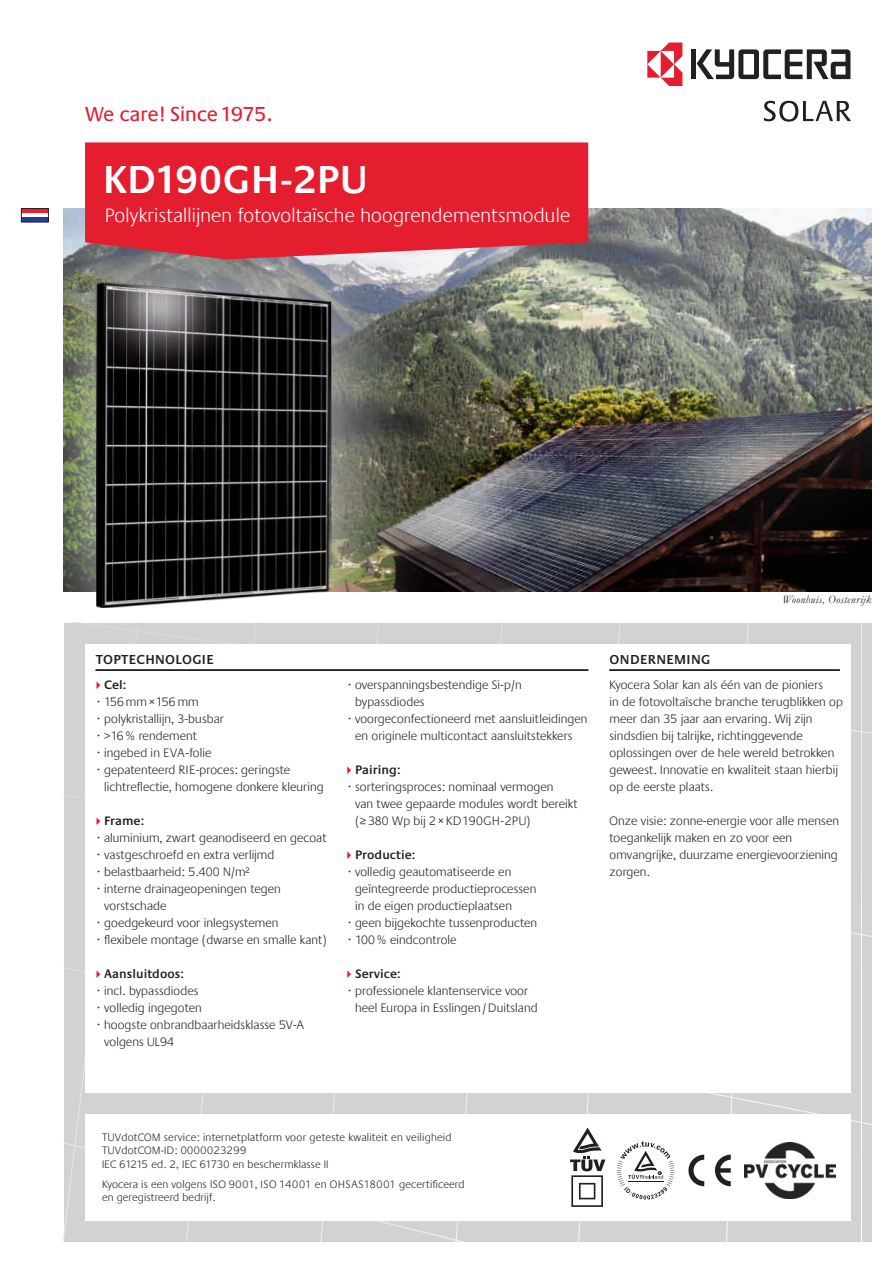
<style>
.page{position:relative;width:893px;height:1263px;background:#fff}
.page>*{position:absolute;margin:0;border:0;box-sizing:border-box;transform-origin:0 0}
.t1{font:600 40.5px "Praxis EF";letter-spacing:.01em;color:#fff}
.t2{font:21px "Praxis EF";letter-spacing:-.025em;color:#e41d2f}
.t3{font:300 20.25px "Praxis EF";letter-spacing:.015em;color:#fff}
.t4{font:600 13.5px "Praxis EF";letter-spacing:.03em;color:#231f20}
.t5{font:300 12.75px/17px "Praxis EF";letter-spacing:.01em;color:#231f20}
.t6{font:600 12.75px "Praxis EF";letter-spacing:.005em;color:#231f20}
.t7{font:300 11.25px/13.5px "Praxis EF";letter-spacing:.025em;color:#231f20}
.t8{font:italic 11.25px "Garamond";letter-spacing:.035em;color:#231f20}
</style>
<div class="page">
<div style="left:691px;top:49px;width:5px;height:30px;background:#231f20"></div>
<svg style="left:697px;top:49px;width:153px;height:30px"></svg>
<svg style="left:647px;top:43px;width:35px;height:43px"></svg>
<svg style="left:764px;top:100px;width:87px;height:22px"></svg>
<img style="left:444px;top:208px;width:428px;height:383px">
<img style="left:20px;top:208px;width:424px;height:415px">
<img style="left:96px;top:282px;width:236px;height:326px">
<svg style="left:85px;top:142px;width:503px;height:117px;background:#de2637"></svg>
<div style="left:64px;top:623px;width:808px;height:115px;background:#d1d2d4"></div>
<div style="left:64px;top:783px;width:808px;height:159px;background:#d1d2d4"></div>
<div style="left:64px;top:955px;width:808px;height:172px;background:#d1d2d4"></div>
<div style="left:64px;top:1127px;width:808px;height:115px;background:#d1d2d4"></div>
<div style="left:85px;top:1114px;width:765px;height:106px;background:#fff"></div>
<div style="left:85px;top:644px;width:765px;height:449px;background:#fff"></div>
<hr style="left:21px;top:218px;width:28px;height:4px;background:#203e96">
<div style="left:21px;top:208px;width:28px;height:5px;background:#ee2028"></div>
<div style="left:21px;top:208px;width:28px;height:14px;border:1px solid #231f20"></div>
<hr style="left:609px;top:670px;width:231px;height:1px;background:#231f20">
<hr style="left:96px;top:670px;width:492px;height:1px;background:#231f20">
<svg style="left:688px;top:623px;width:78px;height:619px"></svg>
<svg style="left:570px;top:1127px;width:35px;height:80px"></svg>
<svg style="left:617px;top:1141px;width:57px;height:58px"></svg>
<img style="left:744px;top:1143px;width:92px;height:55px">
<h2 class="t2" style="left:85px;top:103px;width:189px">We care! Since1975.</h2>
<h1 class="t1" style="left:103px;top:157px;width:267px">KD190GH-2PU</h1>
<h3 class="t3" style="left:105px;top:204px;width:467px">Polykristallijnen fotovoltaïsche hoogrendementsmodule</h3>
<p class="t4" style="left:96px;top:652px;width:119px">Toptech nologie</p>
<p class="t6" style="left:104px;top:678px;width:24px">Cel:</p>
<p class="t5" style="left:98px;top:693px;width:102px">· 156 mm ×156 mm</p>
<p class="t5" style="left:98px;top:710px;width:128px">· polykristallijn, 3-busbar</p>
<p class="t5" style="left:98px;top:727px;width:101px">· &gt;16% rendement</p>
<p class="t5" style="left:98px;top:745px;width:115px">· ingebed in EVA-folie</p>
<p class="t5" style="left:98px;top:762px;width:194px">· gepatenteerd RIE-proces: geringste</p>
<p class="t5" style="left:104px;top:779px;width:221px">lichtreflectie, homogene donkere kleuring</p>
<p class="t6" style="left:104px;top:814px;width:41px">Frame:</p>
<p class="t5" style="left:98px;top:830px;width:230px">· aluminium, zwart geanodiseerd en gecoat</p>
<p class="t5" style="left:98px;top:847px;width:178px">· vastgeschroefd en extra verlijmd</p>
<p class="t5" style="left:98px;top:864px;width:154px">· belastbaarheid: 5.400 N/m²</p>
<p class="t5" style="left:98px;top:881px;width:184px">· interne drainageopeningen tegen</p>
<p class="t5" style="left:104px;top:898px;width:64px">vorstschade</p>
<p class="t5" style="left:98px;top:915px;width:182px">· goedgekeurd voor inlegsystemen</p>
<p class="t5" style="left:98px;top:932px;width:230px">· flexibele montage (dwarse en smalle kant)</p>
<p class="t6" style="left:104px;top:967px;width:81px">Aansluitdoos:</p>
<p class="t5" style="left:98px;top:983px;width:102px">· incl. bypassdiodes</p>
<p class="t5" style="left:98px;top:1000px;width:106px">· volledig ingegoten</p>
<p class="t5" style="left:98px;top:1017px;width:208px">· hoogste onbrandbaarheidsklasse 5V-A</p>
<p class="t5" style="left:104px;top:1034px;width:71px">volgens UL94</p>
<p class="t5" style="left:349px;top:676px;width:174px">· overspanningsbestendige Si-p/n</p>
<p class="t5" style="left:355px;top:693px;width:71px">bypassdiodes</p>
<p class="t5" style="left:349px;top:710px;width:240px">· voorgeconfectioneerd met aansluitleidingen</p>
<p class="t5" style="left:355px;top:728px;width:219px">en originele multicontact aansluitstekkers</p>
<p class="t6" style="left:355px;top:763px;width:47px">Pairing:</p>
<p class="t5" style="left:355px;top:779px;width:224px;text-indent:-6px">· sorteringsproces: nominaal vermogen<br>van twee gepaarde modules wordt bereikt (≥380 Wp bij 2×KD190GH-2PU)</p>
<p class="t6" style="left:355px;top:848px;width:62px">Productie:</p>
<p class="t5" style="left:349px;top:864px;width:164px">· volledig geautomatiseerde en</p>
<p class="t5" style="left:355px;top:881px;width:183px">geïntegreerde productieprocessen</p>
<p class="t5" style="left:355px;top:898px;width:158px">in de eigen productieplaatsen</p>
<p class="t5" style="left:349px;top:915px;width:190px">· geen bijgekochte tussenproducten</p>
<p class="t5" style="left:349px;top:932px;width:109px">· 100% eindcontrole</p>
<p class="t6" style="left:355px;top:967px;width:47px">Service:</p>
<p class="t5" style="left:355px;top:983px;width:184px;text-indent:-6px">· professionele klantenservice voor heel Europa in Esslingen /Duitsland</p>
<p class="t8" style="left:782px;top:592px;width:91px">Woonhuis, Oostenrijk</p>
<p class="t4" style="left:609px;top:652px;width:101px">Onderneming</p>
<p class="t5" style="left:609px;top:676px;width:235px">Kyocera Solar kan als één van de pioniers<br>in de fotovoltaïsche branche terugblikken op meer dan 35 jaar aan ervaring. Wij zijn sindsdien bij talrijke, richtinggevende oplossingen over de hele wereld betrokken geweest. Innovatie en kwaliteit staan hierbij op de eerste plaats.</p>
<p class="t5" style="left:609px;top:813px;width:231px">Onze visie: zonne-energie voor alle mensen toegankelijk maken en zo voor een omvangrijke, duurzame energievoorziening zorgen.</p>
<p class="t7" style="left:102px;top:1130px;width:351px">TUVdotCOM service: internetplatform voor geteste kwaliteit en veiligheid<br>TUVdotCOM-ID: 0000023299<br>IEC 61215 ed. 2, IEC 61730 en beschermklasse II</p>
<p class="t7" style="left:102px;top:1178px;width:364px">Kyocera is een volgens ISO 9001, ISO 14001 en OHSAS18001 gecertificeerd en geregistreerd bedrijf.</p>
</div>
